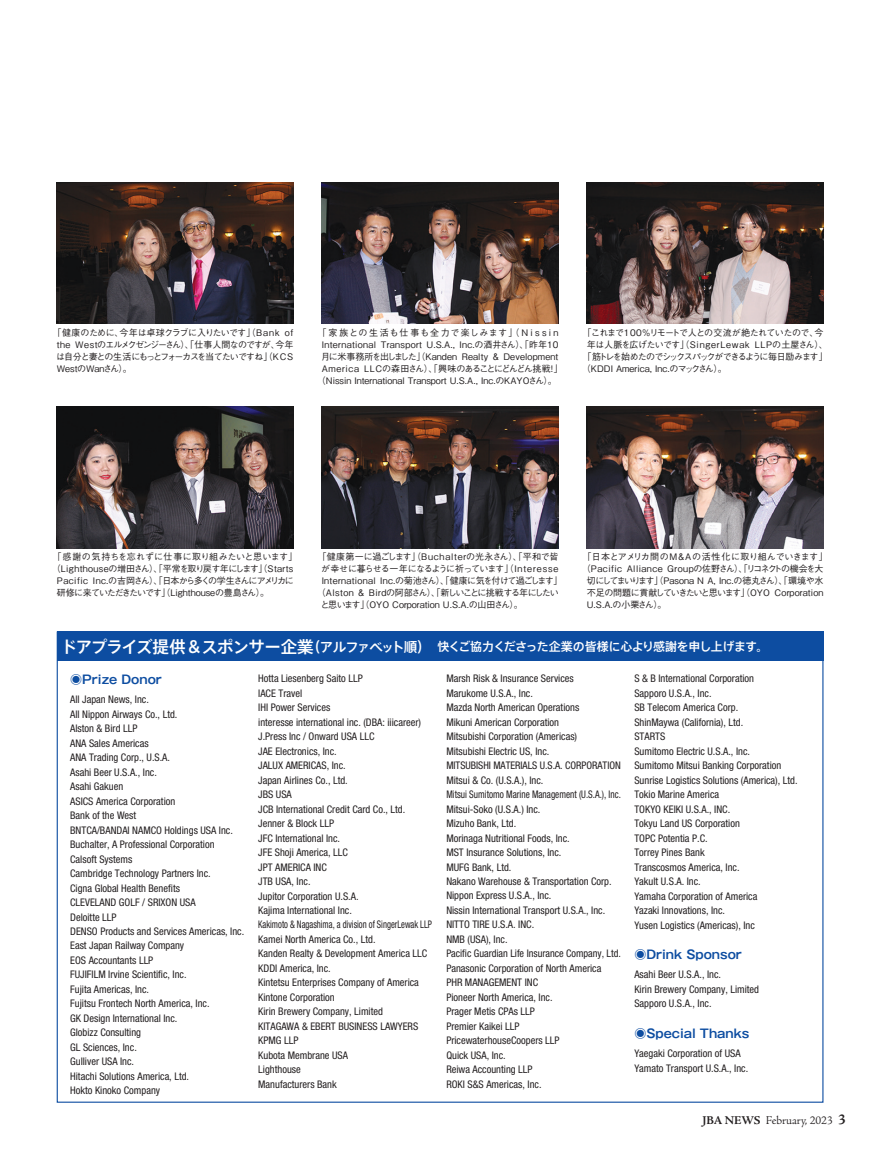
<style>
.page{position:relative;width:891px;height:1161px;background:#fff}
.page>*{position:absolute;margin:0;border:0;box-sizing:border-box;transform-origin:0 0}
.t1{font:500 12px "Axis Std";letter-spacing:-.04em;color:#fff}
.t2{font:700 12px "Gothic MB101 Pro De";color:#0d4da1}
.t3{font:300 12px "Adobe Jenson Pro";color:#231f20}
.t4{font:condensed 10.5px/14.4px "Helvetica Neue LT Std";color:#231f20}
.t5{font:500 9px/12px "Gothic BBB Pro";color:#231f20;text-align:justify}
.t6{font:500 9px "Gothic BBB Pro";letter-spacing:-.035em;color:#231f20}
.t7{font:500 9px "Gothic BBB Pro";letter-spacing:.03em;color:#231f20}
.t8{font:500 9px "Gothic BBB Pro";letter-spacing:.035em;color:#231f20}
.t9{font:500 9px "Gothic BBB Pro";letter-spacing:.045em;color:#231f20}
.t10{font:500 9px "Gothic BBB Pro";letter-spacing:-.085em;color:#231f20}
.t11{font:500 9px "Gothic BBB Pro";letter-spacing:-.05em;color:#231f20}
.t12{font:500 9px "Gothic BBB Pro";letter-spacing:-.14em;color:#231f20}
.t13{font:500 9px "Gothic BBB Pro";letter-spacing:-.065em;color:#231f20}
.t14{font:500 9px "Gothic BBB Pro";letter-spacing:-.025em;color:#231f20}
.t15{font:500 9px "Gothic BBB Pro";letter-spacing:.125em;color:#231f20}
.s1{font-size:16.5px}
.s2{font-size:13.5px}
.s3{font-weight:700}
.s4{font-weight:700;font-size:15px}
</style>
<div class="page">
<img style="left:57px;top:182px;width:236px;height:142px">
<img style="left:57px;top:407px;width:236px;height:142px">
<img style="left:322px;top:182px;width:236px;height:142px">
<img style="left:322px;top:407px;width:236px;height:142px">
<img style="left:587px;top:182px;width:237px;height:142px">
<img style="left:587px;top:407px;width:237px;height:142px">
<div style="left:57px;top:631px;width:767px;height:30px;background:#0d4da1"></div>
<p class="t5" style="left:56px;top:325px;width:239px;text-indent:-4px">「健康のために、今年は卓球クラブに入りたいです」（Bank of the Westのエルメクゼンジーさん）、「仕事人間なのですが、今年は自分と妻との生活にもっとフォーカスを当てたいですね」（KC S WestのWanさん）。</p>
<p class="t15" style="left:318px;top:325px;width:242px">「家族との生活も仕事も全力で楽しみます」（Nissin</p>
<p class="t8" style="left:322px;top:337px;width:238px">International Transport U.S.A., Inc.の酒井さん）、「昨年10</p>
<p class="t5" style="left:321px;top:349px;width:239px">月に米事務所を出しました」（Kanden Realty &amp; Development</p>
<p class="t5" style="left:322px;top:361px;width:242px">America LLCの森田さん）、「興味のあることにどんどん挑戦！」</p>
<p class="t5" style="left:317px;top:373px;width:241px">（Nissin International Transport U.S.A., Inc.のKAYOさん）。</p>
<p class="t13" style="left:583px;top:325px;width:242px">「これまで100％リモートで人との交流が絶たれていたので、今</p>
<p class="t7" style="left:587px;top:337px;width:243px">年は人脈を広げたいです」（SingerLewak LLPの土屋さん）、</p>
<p class="t12" style="left:583px;top:349px;width:247px">「筋トレを始めたのでシックスパックができるように毎日励みます」</p>
<p class="t5" style="left:582px;top:361px;width:146px">（KDDI America, Inc.のマックさん）。</p>
<p class="t5" style="left:53px;top:550px;width:247px">「感謝の気持ちを忘れずに仕事に取り組みたいと思います」</p>
<p class="t5" style="left:52px;top:562px;width:243px">（Lighthouseの増田さん）、「平常を取り戻す年にします」（Starts</p>
<p class="t10" style="left:57px;top:574px;width:239px">Pacific Inc.の吉岡さん）、「日本から多くの学生さんにアメリカに</p>
<p class="t6" style="left:57px;top:586px;width:214px">研修に来ていただきたいです」（Lighthouseの豊島さん）。</p>
<p class="t7" style="left:318px;top:550px;width:242px">「健康第一に過ごします」（Buchalterの光永さん）、「平和で皆</p>
<p class="t6" style="left:321px;top:562px;width:239px">が幸せに暮らせる一年になるように祈っています」（Interesse</p>
<p class="t5" style="left:322px;top:574px;width:242px">International Inc.の菊池さん）、「健康に気を付けて過ごします」</p>
<p class="t11" style="left:317px;top:586px;width:243px">（Alston &amp; Birdの阿部さん）、「新しいことに挑戦する年にしたい</p>
<p class="t5" style="left:320px;top:598px;width:204px">と思います」（OYO Corporation U.S.A.の山田さん）。</p>
<p class="t14" style="left:583px;top:550px;width:247px">「日本とアメリカ間のM＆Aの活性化に取り組んでいきます」</p>
<p class="t9" style="left:582px;top:562px;width:243px">（Pacific Alliance Groupの佐野さん）、「リコネクトの機会を大</p>
<p class="t6" style="left:587px;top:574px;width:238px">切にしてまいります」（Pasona N A, Inc.の徳丸さん）、「環境や水</p>
<p class="t5" style="left:587px;top:586px;width:238px">不足の問題に貢献していきたいと思います」（OYO Corporation</p>
<p class="t5" style="left:587px;top:598px;width:81px">U.S.A.の小栗さん）。</p>
<p class="t1" style="left:61px;top:637px;width:709px"><span class="s1">ドアプライズ提供＆スポンサー企業</span><span class="s2">（アルファベット順）　</span>快くご協力くださった企業の皆様に心より感謝を申し上げます。</p>
<p class="t2" style="left:70px;top:670px;width:93px">◉Prize Donor</p>
<p class="t4" style="left:70px;top:692px;width:176px">All Japan News, Inc.<br>All Nippon Airways Co., Ltd.<br>Alston &amp; Bird LLP<br>ANA Sales Americas<br>ANA Trading Corp., U.S.A.<br>Asahi Beer U.S.A., Inc.<br>Asahi Gakuen<br>ASICS America Corporation<br>Bank of the West<br>BNTCA/BANDAI NAMCO Holdings USA Inc.<br>Buchalter, A Professional Corporation<br>Calsoft Systems<br>Cambridge Technology Partners Inc.<br>Cigna Global Health Benefits<br>CLEVELAND GOLF / SRIXON USA<br>Deloitte LLP<br>DENSO Products and Services Americas, Inc.<br>East Japan Railway Company<br>EOS Accountants LLP<br>FUJIFILM Irvine Scientific, Inc.<br>Fujita Americas, Inc.<br>Fujitsu Frontech North America, Inc.<br>GK Design International Inc.<br>Globizz Consulting<br>GL Sciences, Inc.<br>Gulliver USA Inc.<br>Hitachi Solutions America, Ltd.<br>Hokto Kinoko Company</p>
<p class="t4" style="left:258px;top:671px;width:175px">Hotta Liesenberg Saito LLP<br>IACE Travel<br>IHI Power Services<br>interesse international inc. (DBA: iiicareer)<br>J.Press Inc / Onward USA LLC<br>JAE Electronics, Inc.<br>JALUX AMERICAS, Inc.<br>Japan Airlines Co., Ltd.<br>JBS USA<br>JCB International Credit Card Co., Ltd.<br>Jenner &amp; Block LLP<br>JFC International Inc.<br>JFE Shoji America, LLC<br>JPT AMERICA INC<br>JTB USA, Inc.<br>Jupitor Corporation U.S.A.<br>Kajima International Inc.<br>Kakimoto &amp; Nagashima, a division of SingerLewak LLP<br>Kamei North America Co., Ltd.<br>Kanden Realty &amp; Development America LLC<br>KDDI America, Inc.<br>Kintetsu Enterprises Company of America<br>Kintone Corporation<br>Kirin Brewery Company, Limited<br>KITAGAWA &amp; EBERT BUSINESS LAWYERS<br>KPMG LLP<br>Kubota Membrane USA<br>Lighthouse<br>Manufacturers Bank</p>
<p class="t4" style="left:446px;top:671px;width:176px">Marsh Risk &amp; Insurance Services<br>Marukome U.S.A., Inc.<br>Mazda North American Operations<br>Mikuni American Corporation<br>Mitsubishi Corporation (Americas)<br>Mitsubishi Electric US, Inc.<br>MITSUBISHI MATERIALS U.S.A. CORPORATION<br>Mitsui &amp; Co. (U.S.A.), Inc.<br>Mitsui Sumitomo Marine Management (U.S.A.), Inc.<br>Mitsui-Soko (U.S.A.) Inc.<br>Mizuho Bank, Ltd.<br>Morinaga Nutritional Foods, Inc.<br>MST Insurance Solutions, Inc.<br>MUFG Bank, Ltd.<br>Nakano Warehouse &amp; Transportation Corp.<br>Nippon Express U.S.A., Inc.<br>Nissin International Transport U.S.A., Inc.<br>NITTO TIRE U.S.A. INC.<br>NMB (USA), Inc.<br>Pacific Guardian Life Insurance Company, Ltd.<br>Panasonic Corporation of North America<br>PHR MANAGEMENT INC<br>Pioneer North America, Inc.<br>Prager Metis CPAs LLP<br>Premier Kaikei LLP<br>PricewaterhouseCoopers LLP<br>Quick USA, Inc.<br>Reiwa Accounting LLP<br>ROKI S&amp;S Americas, Inc.</p>
<p class="t4" style="left:634px;top:671px;width:165px">S &amp; B International Corporation<br>Sapporo U.S.A., Inc.<br>SB Telecom America Corp.<br>ShinMaywa (California), Ltd.<br>STARTS<br>Sumitomo Electric U.S.A., Inc.<br>Sumitomo Mitsui Banking Corporation<br>Sunrise Logistics Solutions (America), Ltd.<br>Tokio Marine America<br>TOKYO KEIKI U.S.A., INC.<br>Tokyu Land US Corporation<br>TOPC Potentia P.C.<br>Torrey Pines Bank<br>Transcosmos America, Inc.<br>Yakult U.S.A. Inc.<br>Yamaha Corporation of America<br>Yazaki Innovations, Inc.<br>Yusen Logistics (Americas), Inc</p>
<p class="t2" style="left:634px;top:945px;width:109px">◉Drink Sponsor</p>
<p class="t4" style="left:634px;top:967px;width:126px">Asahi Beer U.S.A., Inc.<br>Kirin Brewery Company, Limited<br>Sapporo U.S.A., Inc.</p>
<p class="t2" style="left:634px;top:1024px;width:117px">◉Special Thanks</p>
<p class="t4" style="left:634px;top:1046px;width:115px">Yaegaki Corporation of USA<br>Yamato Transport U.S.A., Inc.</p>
<p class="t3" style="left:702px;top:1113px;width:145px"><span class="s3">JBA NEWS</span> February, 2023 <span class="s4">3</span></p>
</div>
